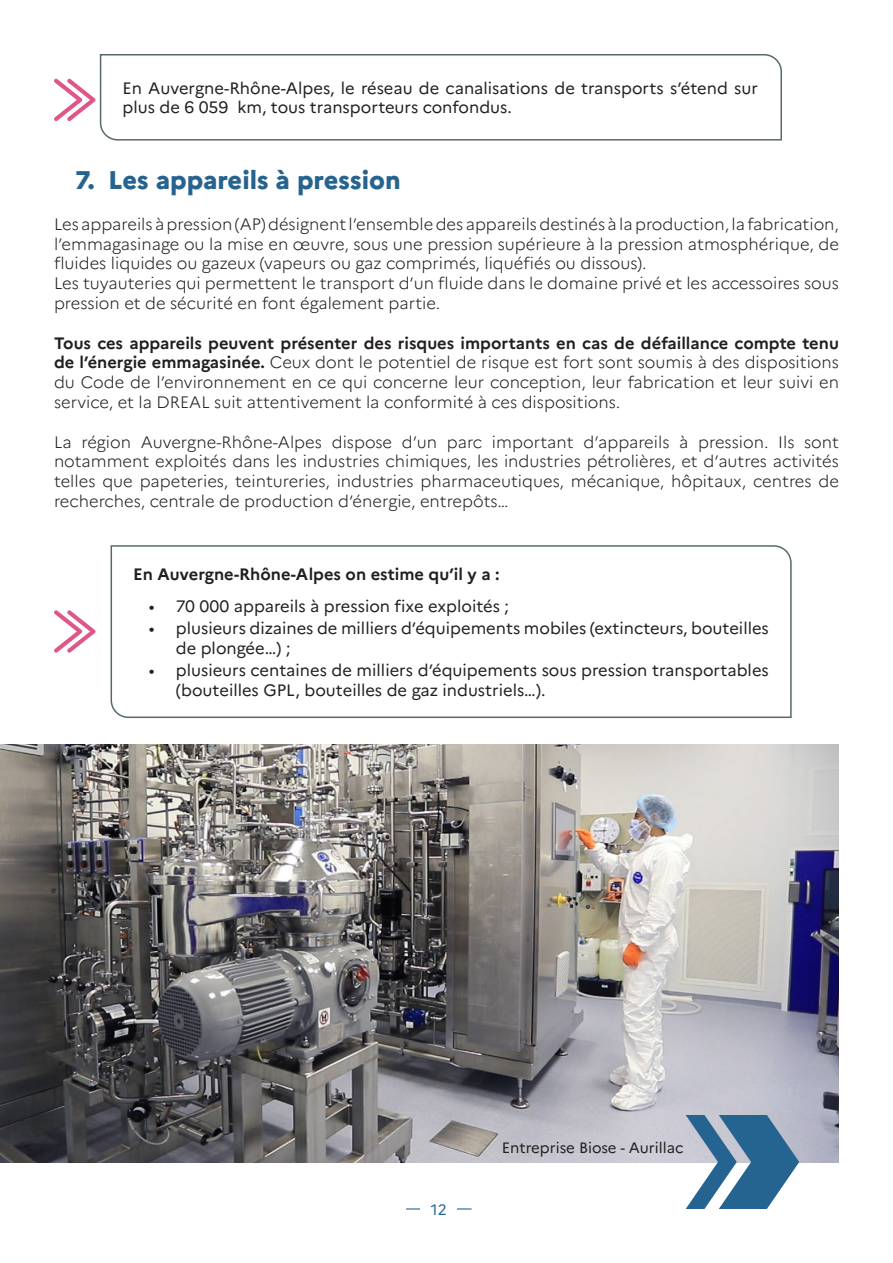
<style>
.page{position:relative;width:893px;height:1263px;background:#fff}
.page>*{position:absolute;margin:0;border:0;box-sizing:border-box;transform-origin:0 0}
.t1{font:800 25.5px "Marianne";color:#26638f}
.t2{font:300 16.5px/19.8px "Marianne";color:#231f20;text-align:justify}
.t3{font:16.5px/19.8px "Marianne";color:#231f20}
.t4{font:700 16.5px "Marianne";color:#231f20}
.t5{font:15px "Marianne";color:#231f20}
.t6{font:15px "Marianne";color:#26638f}
.s1{font-weight:700}
</style>
<div class="page">
<hr style="left:406px;top:1208px;width:66px;height:1px;background:#266592">
<div style="left:421px;top:1196px;width:36px;height:26px;background:#fff"></div>
<img style="left:0;top:744px;width:839px;height:418px">
<svg style="left:686px;top:1115px;width:113px;height:94px"></svg>
<svg style="left:99px;top:54px;width:683px;height:87px"></svg>
<svg style="left:54px;top:78px;width:41px;height:43px"></svg>
<svg style="left:110px;top:545px;width:682px;height:173px"></svg>
<svg style="left:54px;top:610px;width:41px;height:43px"></svg>
<p class="t3" style="left:123px;top:76px;width:637px">En Auvergne-Rhône-Alpes, le réseau de canalisations de transports s’étend sur plus de 6 059 km, tous transporteurs confondus.</p>
<p class="t1" style="left:75px;top:160px;width:327px">7. Les appareils à pression</p>
<p class="t2" style="left:54px;top:213px;width:787px">Les appareils à pression (AP) désignent l’ensemble des appareils destinés à la production, la fabrication, l’emmagasinage ou la mise en œuvre, sous une pression supérieure à la pression atmosphérique, de fluides liquides ou gazeux (vapeurs ou gaz comprimés, liquéfiés ou dissous).</p>
<p class="t2" style="left:54px;top:272px;width:786px">Les tuyauteries qui permettent le transport d’un fluide dans le domaine privé et les accessoires sous pression et de sécurité en font également partie.</p>
<p class="t2" style="left:54px;top:332px;width:786px"><span class="s1">Tous ces appareils peuvent présenter des risques importants en cas de défaillance compte tenu de l’énergie emmagasinée.</span> Ceux dont le potentiel de risque est fort sont soumis à des dispositions du Code de l’environnement en ce qui concerne leur conception, leur fabrication et leur suivi en service, et la DREAL suit attentivement la conformité à ces dispositions.</p>
<p class="t2" style="left:54px;top:431px;width:786px">La région Auvergne-Rhône-Alpes dispose d’un parc important d’appareils à pression. Ils sont notamment exploités dans les industries chimiques, les industries pétrolières, et d’autres activités telles que papeteries, teintureries, industries pharmaceutiques, mécanique, hôpitaux, centres de recherches, centrale de production d’énergie, entrepôts…</p>
<p class="t4" style="left:133px;top:561px;width:368px">En Auvergne-Rhône-Alpes on estime qu’il y a :</p>
<p class="t3" style="left:149px;top:595px;width:362px">• 70 000 appareils à pression fixe exploités ;</p>
<p class="t3" style="left:176px;top:617px;width:595px;text-indent:-27px">• plusieurs dizaines de milliers d’équipements mobiles (extincteurs, bouteilles de plongée…) ;</p>
<p class="t3" style="left:176px;top:659px;width:594px;text-indent:-27px">• plusieurs centaines de milliers d’équipements sous pression transportables (bouteilles GPL, bouteilles de gaz industriels…).</p>
<p class="t6" style="left:431px;top:1198px;width:17px">12</p>
<p class="t5" style="left:502px;top:1136px;width:183px">Entreprise Biose - Aurillac</p>
</div>
